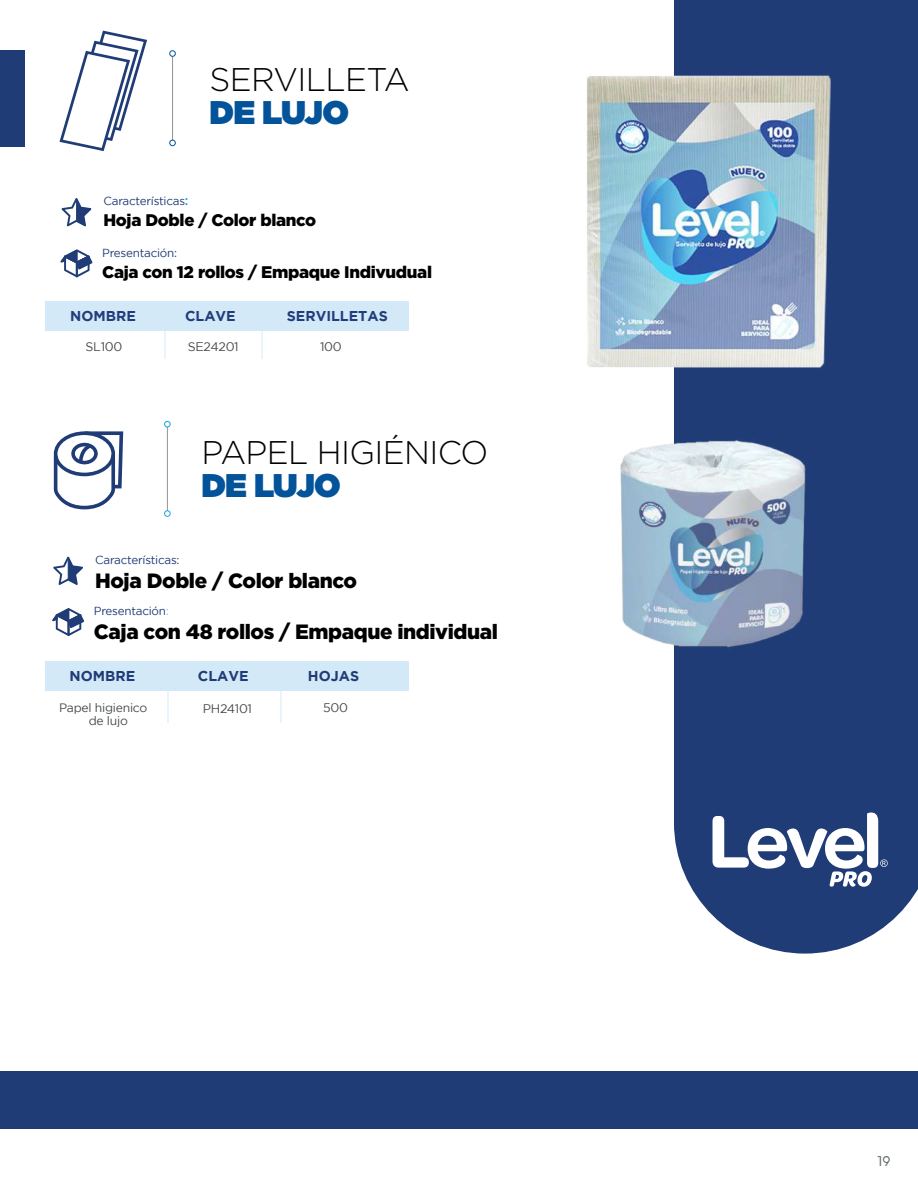
<style>
.page{position:relative;width:918px;height:1188px;background:#fff}
.page>*{position:absolute;margin:0;border:0;box-sizing:border-box;transform-origin:0 0}
.t1{font:300 32.7px "Gotham";letter-spacing:-.02em;color:#000001}
.t2{font:900 32.7px "Gotham";letter-spacing:-.03em;color:#02539a}
.t3{font:900 20.7px "Gotham";letter-spacing:-.02em;color:#000001}
.t4{font:900 16.8px "Gotham";letter-spacing:-.02em;color:#000001}
.t5{font:15px "Causten";color:#626768}
.t6{font:700 14.25px "Gotham";color:#223d7c}
.t7{font:700 14.25px "Gotham";color:#1f3c76}
.t8{font:12.45px "Gotham";letter-spacing:-.02em;color:#474a4b}
.t9{font:12.15px/13.5px "Gotham";letter-spacing:-.02em;color:#474a4b}
.t10{font:11.7px "Gotham";letter-spacing:-.02em;color:#1f3c76}
.s1{font-weight:500;font-size:12.9px;color:#1aa4dd}
.s2{color:#5eccee}
</style>
<div class="page">
<svg style="left:674px;top:491px;width:244px;height:463px;background:#354f83"></svg>
<div style="left:0;top:1071px;width:918px;height:57px;background:#1f3c76"></div>
<hr style="left:172px;top:54px;width:1px;height:89px;background:#909293">
<div style="left:169px;top:140px;width:7px;height:6px;border:1px solid #02539a;border-radius:50%"></div>
<div style="left:169px;top:50px;width:7px;height:7px;border:1px solid #02539a;border-radius:50%"></div>
<svg style="left:60px;top:249px;width:33px;height:28px"></svg>
<svg style="left:62px;top:198px;width:29px;height:28px"></svg>
<div style="left:0;top:50px;width:25px;height:97px;background:#1f3c76"></div>
<hr style="left:164px;top:302px;width:1px;height:57px;background:#d3e9f7">
<hr style="left:261px;top:302px;width:2px;height:57px;background:#d3e9f7">
<div style="left:46px;top:301px;width:363px;height:30px;background:#d3e9f7"></div>
<svg style="left:52px;top:608px;width:32px;height:28px"></svg>
<svg style="left:53px;top:557px;width:30px;height:28px"></svg>
<hr style="left:167px;top:424px;width:1px;height:90px;background:#909293">
<div style="left:164px;top:510px;width:6px;height:7px;border:1px solid #12a4de;border-radius:50%"></div>
<svg style="left:164px;top:421px;width:6px;height:6px"></svg>
<svg style="left:54px;top:431px;width:69px;height:78px"></svg>
<hr style="left:168px;top:662px;width:1px;height:61px;background:#d3e9f7">
<hr style="left:280px;top:662px;width:2px;height:61px;background:#d3e9f7">
<div style="left:45px;top:662px;width:363px;height:29px;background:#d3e9f7"></div>
<svg style="left:713px;top:812px;width:175px;height:75px"></svg>
<img style="left:587px;top:0;width:331px;height:491px">
<img style="left:587px;top:363px;width:291px;height:332px">
<svg style="left:59px;top:31px;width:88px;height:120px"></svg>
<h1 class="t1" style="left:210px;top:61px;width:202px">SERVILLETA</h1>
<h1 class="t2" style="left:210px;top:89px;width:141px">DE LUJO</h1>
<p class="t10" style="left:103px;top:195px;width:87px">Características<span class="s1">:</span></p>
<h3 class="t4" style="left:103px;top:211px;width:214px">Hoja Doble / Color blanco</h3>
<p class="t10" style="left:102px;top:246px;width:76px">Presentación:</p>
<h3 class="t4" style="left:102px;top:262px;width:331px">Caja con 12 rollos / Empaque Indivudual</h3>
<p class="t6" style="left:70px;top:307px;width:67px">NOMBRE</p>
<p class="t6" style="left:185px;top:307px;width:52px">CLAVE</p>
<p class="t6" style="left:287px;top:307px;width:103px">SERVILLETAS</p>
<p class="t8" style="left:85px;top:340px;width:38px">SL100</p>
<p class="t8" style="left:188px;top:339px;width:53px">SE24201</p>
<p class="t8" style="left:320px;top:340px;width:23px">100</p>
<h1 class="t1" style="left:201px;top:434px;width:288px">PAPEL HIGIÉNICO</h1>
<h1 class="t2" style="left:201px;top:462px;width:141px">DE LUJO</h1>
<p class="t10" style="left:95px;top:553px;width:86px">Características:</p>
<h2 class="t3" style="left:95px;top:568px;width:263px">Hoja Doble / Color blanco</h2>
<p class="t10" style="left:94px;top:605px;width:76px">Presentación<span class="s2">:</span></p>
<h2 class="t3" style="left:94px;top:620px;width:406px">Caja con 48 rollos / Empaque individual</h2>
<p class="t7" style="left:69px;top:668px;width:67px">NOMBRE</p>
<p class="t7" style="left:198px;top:668px;width:52px">CLAVE</p>
<p class="t9" style="left:89px;top:700px;width:60px;text-indent:-30px">Papel higienico de lujo</p>
<p class="t8" style="left:203px;top:702px;width:51px">PH24101</p>
<p class="t7" style="left:308px;top:668px;width:53px">HOJAS</p>
<p class="t8" style="left:323px;top:700px;width:26px">500</p>
<p class="t5" style="left:878px;top:1154px;width:14px">19</p>
</div>
